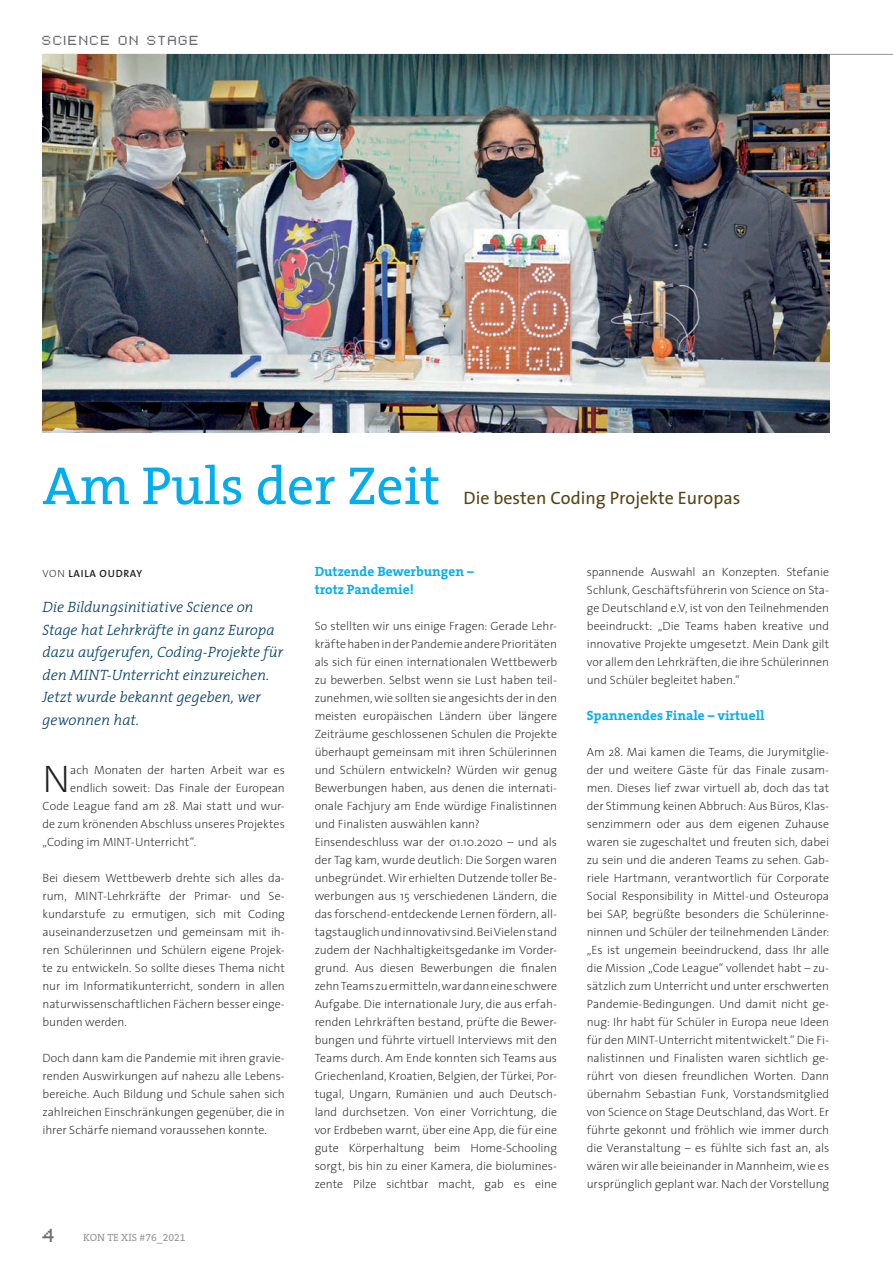
<style>
.page{position:relative;width:893px;height:1263px;background:#fff}
.page>*{position:absolute;margin:0;border:0;box-sizing:border-box;transform-origin:0 0}
.t1{font:54px "The Serif";color:#00aeef}
.t2{font:200 38.7px "The Sans";color:#231f20}
.t3{font:18px "The Sans";color:#564414}
.t4{font:italic 300 15px/22.5px "The Serif";letter-spacing:-.005em;color:#003e60}
.t5{font:15px "Pixel FJ8 pt 1 Normal";color:#6c6d70}
.t6{font:700 13.5px/18px "The Serif";color:#00aeef}
.t7{font:200 12px/18px "The Sans";letter-spacing:-.005em;color:#231f20;text-align:justify}
.t8{font:10.5px "The Serif B W5 Plain";color:#939598}
.t9{font:10.5px "Pixel FJ8 pt 1 Normal";letter-spacing:.16em;color:#6c6d70}
.t10{font:600 10.5px "The Sans";letter-spacing:.065em;color:#231f20}
.s1{font-weight:200}
</style>
<div class="page">
<hr style="left:43px;top:54px;width:850px;height:1px;background:#939598">
<img style="left:43px;top:54px;width:786px;height:378px">
<p class="t9" style="left:43px;top:32px;width:158px">SCIENCE ON STAGE</p>
<h1 class="t1" style="left:43px;top:441px;width:399px">Am Puls der Zeit</h1>
<h3 class="t3" style="left:463px;top:483px;width:279px">Die besten Coding Projekte Europas</h3>
<p class="t10" style="left:43px;top:564px;width:101px"><span class="s1">VON</span> LAILA OUDRAY</p>
<p class="t4" style="left:43px;top:595px;width:242px">Die Bildungsinitiative Science on<br>Stage hat Lehrkräfte in ganz Europa dazu aufgerufen, Coding-Projekte für den MINT-Unterricht einzureichen.<br>Jetzt wurde bekannt gegeben, wer gewonnen hat.</p>
<h2 class="t2" style="left:43px;top:758px;width:29px">N</h2>
<p class="t7" style="left:70px;top:761px;width:216px">ach Monaten der harten Arbeit war es</p>
<p class="t7" style="left:70px;top:779px;width:216px">endlich soweit: Das Finale der European</p>
<p class="t7" style="left:43px;top:797px;width:244px">Code League fand am 28. Mai statt und wur-</p>
<p class="t7" style="left:43px;top:815px;width:244px">de zum krönenden Abschluss unseres Projektes</p>
<p class="t7" style="left:43px;top:833px;width:155px">„Coding im MINT-Unterricht“.</p>
<p class="t7" style="left:43px;top:869px;width:244px">Bei diesem Wettbewerb drehte sich alles da&shy;rum, MINT-Lehrkräfte der Primar- und Se&shy;kundarstufe zu ermutigen, sich mit Coding auseinanderzusetzen und gemeinsam mit ih&shy;ren Schülerinnen und Schülern eigene Projek&shy;te zu entwickeln. So sollte dieses Thema nicht nur im Informatikunterricht, sondern in allen naturwissenschaftlichen Fächern besser einge&shy;bunden werden.</p>
<p class="t7" style="left:43px;top:1049px;width:244px">Doch dann kam die Pandemie mit ihren gravie&shy;renden Auswirkungen auf nahezu alle Lebens&shy;bereiche. Auch Bildung und Schule sahen sich zahlreichen Einschränkungen gegenüber, die in ihrer Schärfe niemand voraussehen konnte.</p>
<p class="t5" style="left:43px;top:1223px;width:15px">4</p>
<p class="t8" style="left:83px;top:1231px;width:104px">KON TE XIS #76_2021</p>
<p class="t6" style="left:315px;top:562px;width:161px">Dutzende Bewerbungen – trotz Pandemie!</p>
<p class="t7" style="left:315px;top:617px;width:244px;text-align:left">So stellten wir uns einige Fragen: Gerade Lehr&shy;kräfte haben in der Pandemie andere Prioritäten als sich für einen internationalen Wettbewerb zu bewerben. Selbst wenn sie Lust haben teil&shy;zunehmen, wie sollten sie angesichts der in den meisten europäischen Ländern über längere Zeiträume geschlossenen Schulen die Projekte überhaupt gemeinsam mit ihren Schülerinnen und Schülern entwickeln? Würden wir genug Bewerbungen haben, aus denen die internati&shy;onale Fachjury am Ende würdige Finalistinnen und Finalisten auswählen kann?<br>Einsendeschluss war der 01.10.2020 – und als der Tag kam, wurde deutlich: Die Sorgen waren unbegründet. Wir erhielten Dutzende toller Be&shy;werbungen aus 15 verschiedenen Ländern, die das forschend-entdeckende Lernen fördern, all&shy;tagstauglich und innovativ sind. Bei Vielen stand zudem der Nachhaltigkeitsgedanke im Vorder&shy;grund. Aus diesen Bewerbungen die finalen zehn Teams zu ermitteln, war dann eine schwere Aufgabe. Die internationale Jury, die aus erfah&shy;renden Lehrkräften bestand, prüfte die Bewer&shy;bungen und führte virtuell Interviews mit den Teams durch. Am Ende konnten sich Teams aus Griechenland, Kroatien, Belgien, der Türkei, Por&shy;tugal, Ungarn, Rumänien und auch Deutsch&shy;land durchsetzen. Von einer Vorrichtung, die vor Erdbeben warnt, über eine App, die für eine gute Körperhaltung beim Home-Schooling sorgt, bis hin zu einer Kamera, die biolumines&shy;zente Pilze sichtbar macht, gab es eine</p>
<p class="t7" style="left:587px;top:563px;width:244px">spannende Auswahl an Konzepten. Stefanie Schlunk, Geschäftsführerin von Science on Sta&shy;ge Deutschland e.V, ist von den Teilnehmenden beeindruckt: „Die Teams haben kreative und innovative Projekte umgesetzt. Mein Dank gilt vor allem den Lehrkräften, die ihre Schülerinnen und Schüler begleitet haben.“</p>
<p class="t6" style="left:587px;top:706px;width:179px">Spannendes Finale – virtuell</p>
<p class="t7" style="left:587px;top:743px;width:244px">Am 28. Mai kamen die Teams, die Jurymitglie&shy;der und weitere Gäste für das Finale zusam&shy;men. Dieses lief zwar virtuell ab, doch das tat der Stimmung keinen Abbruch: Aus Büros, Klas&shy;senzimmern oder aus dem eigenen Zuhause waren sie zugeschaltet und freuten sich, dabei zu sein und die anderen Teams zu sehen. Gab&shy;riele Hartmann, verantwortlich für Corporate Social Responsibility in Mittel-und Osteuropa bei SAP, begrüßte besonders die Schülerinne&shy;ninnen und Schüler der teilnehmenden Länder: „Es ist ungemein beeindruckend, dass Ihr alle die Mission „Code League“ vollendet habt – zu&shy;sätzlich zum Unterricht und unter erschwerten Pandemie-Bedingungen. Und damit nicht ge&shy;nug: Ihr habt für Schüler in Europa neue Ideen für den MINT-Unterricht mitentwickelt.“ Die Fi&shy;nalistinnen und Finalisten waren sichtlich ge&shy;rührt von diesen freundlichen Worten. Dann übernahm Sebastian Funk, Vorstandsmitglied von Science on Stage Deutschland, das Wort. Er führte gekonnt und fröhlich wie immer durch die Veranstaltung – es fühlte sich fast an, als wären wir alle beieinander in Mannheim, wie es ursprünglich geplant war. Nach der Vorstellung</p>
</div>
